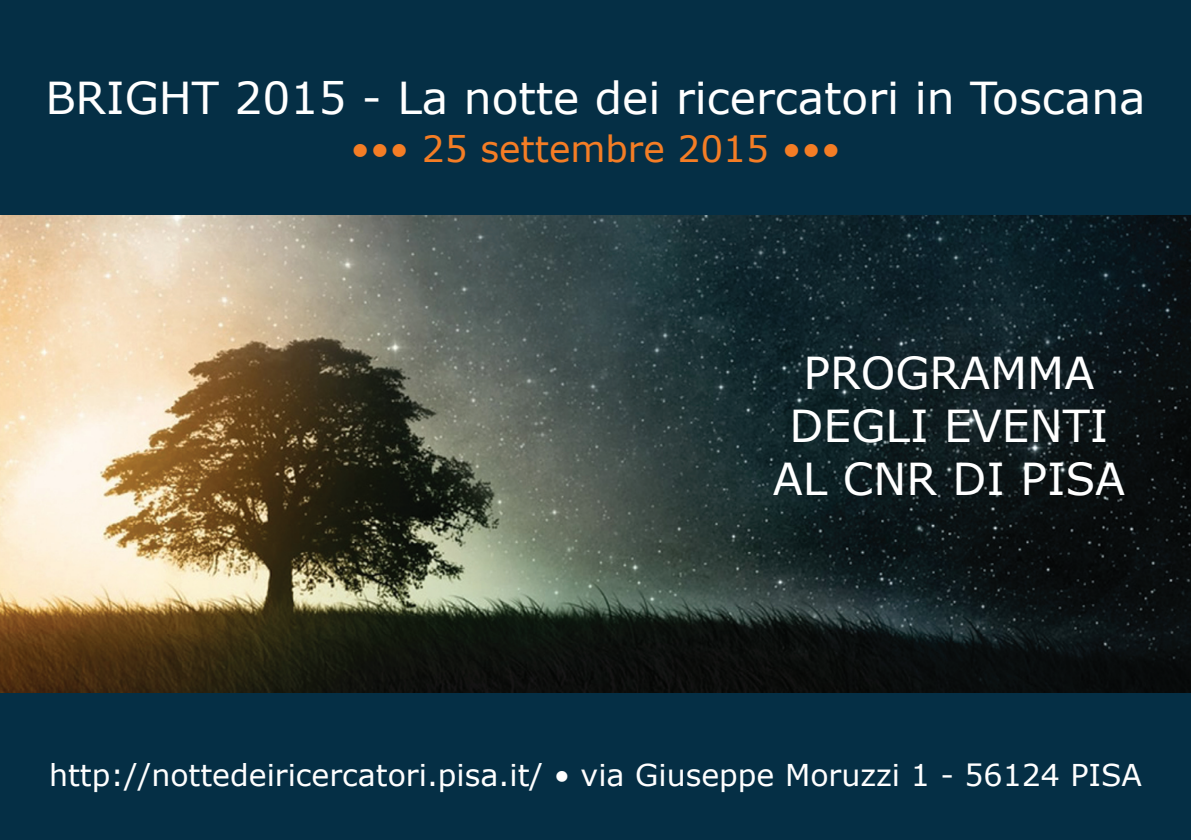
<style>
.page{position:relative;width:1191px;height:840px;background:#fff}
.page>*{position:absolute;margin:0;border:0;box-sizing:border-box;transform-origin:0 0}
.t1{font:44px/52.8px "Verdana";color:#fff;text-align:center}
.t2{font:36px "Verdana";color:#f47d25}
.t3{font:30px "Verdana";color:#fff}
</style>
<div class="page">
<div style="left:0;top:0;width:1191px;height:839px;background:#052f45"></div>
<img style="left:0;top:215px;width:1191px;height:477px">
<p class="t1" style="left:45px;top:71px;width:1101px">BRIGHT 2015 - La notte dei ricercatori in Toscana</p>
<p class="t2" style="left:350px;top:124px;width:492px">••• 25 settembre 2015 •••</p>
<p class="t1" style="left:772px;top:346px;width:354px">PROGRAMMA<br>DEGLI EVENTI<br>AL CNR DI PISA</p>
<p class="t3" style="left:49px;top:753px;width:1094px">http://nottedeiricercatori.pisa.it/ • via Giuseppe Moruzzi 1 - 56124 PISA</p>
</div>
